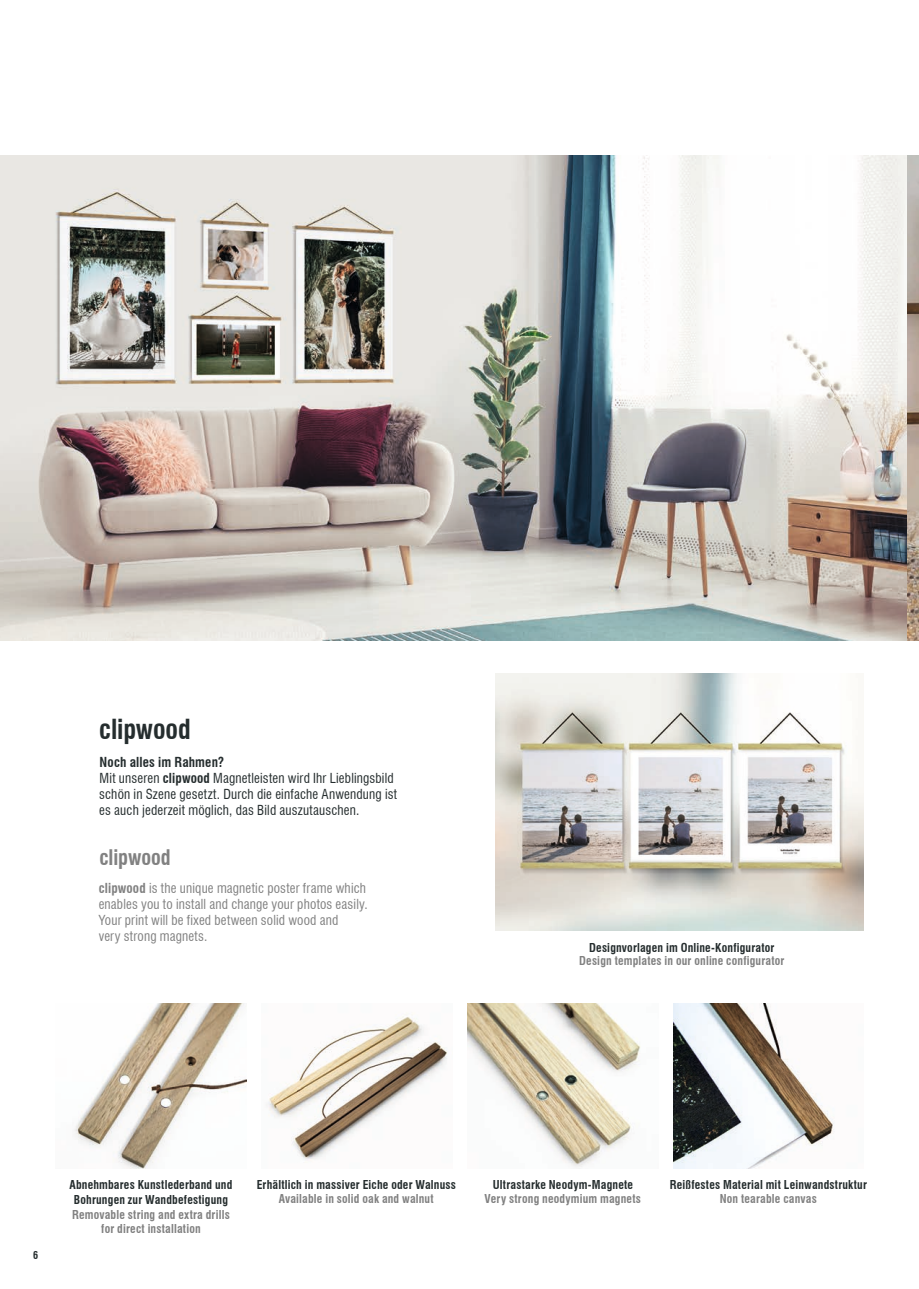
<style>
.page{position:relative;width:919px;height:1289px;background:#fff}
.page>*{position:absolute;margin:0;border:0;box-sizing:border-box;transform-origin:0 0}
.t1{font:700 condensed 27px "Swiss 721 BT";letter-spacing:-.005em;color:#252d2e}
.t2{font:700 condensed 21px "Swiss 721 BT";letter-spacing:-.005em;color:#818181}
.t3{font:condensed 13.5px/16.2px "Swiss 721 BT";letter-spacing:.015em;color:#252d2e}
.t4{font:condensed 13.5px/16.2px "Swiss 721 BT";letter-spacing:.015em;color:#818181}
.t5{font:700 condensed 12px/14.4px "Swiss 721 BT";letter-spacing:.015em;color:#252d2e;text-align:center}
.t6{font:700 condensed 12px/14.4px "Swiss 721 BT";letter-spacing:.015em;color:#818181;text-align:center}
.t7{font:700 condensed 10.5px "Swiss 721 BT";color:#252d2e}
.s1{font-weight:700}
</style>
<div class="page">
<img style="left:0;top:155px;width:918px;height:485px">
<img style="left:467px;top:1003px;width:174px;height:165px">
<img style="left:74px;top:1003px;width:172px;height:165px">
<img style="left:266px;top:1014px;width:182px;height:146px">
<img style="left:496px;top:674px;width:367px;height:256px">
<img style="left:673px;top:1003px;width:161px;height:165px">
<h1 class="t1" style="left:99px;top:713px;width:93px">clipwood</h1>
<p class="t3" style="left:99px;top:753px;width:299px"><span class="s1">Noch alles im Rahmen?<br></span>Mit unseren <span class="s1">clipwood</span> Magnetleisten wird Ihr Lieblingsbild schön in Szene gesetzt. Durch die einfache Anwendung ist es auch jederzeit möglich, das Bild auszutauschen.</p>
<h2 class="t2" style="left:99px;top:845px;width:73px">clipwood</h2>
<p class="t4" style="left:99px;top:879px;width:270px"><span class="s1">clipwood</span> is the unique magnetic poster frame which enables you to install and change your photos easily.<br>Your print will be fixed between solid wood and<br>very strong magnets.</p>
<p class="t5" style="left:589px;top:940px;width:187px">Designvorlagen im Online-Konfigurator</p>
<p class="t6" style="left:579px;top:953px;width:207px">Design templates in our online configurator</p>
<p class="t7" style="left:33px;top:1248px;width:7px">6</p>
<p class="t5" style="left:69px;top:1177px;width:165px">Abnehmbares Kunstlederband und<br>Bohrungen zur Wandbefestigung</p>
<p class="t6" style="left:72px;top:1207px;width:159px">Removable string and extra drills for direct installation</p>
<p class="t5" style="left:257px;top:1177px;width:201px">Erhältlich in massiver Eiche oder Walnuss</p>
<p class="t6" style="left:279px;top:1191px;width:156px">Available in solid oak and walnut</p>
<p class="t5" style="left:492px;top:1177px;width:142px">Ultrastarke Neodym-Magnete</p>
<p class="t6" style="left:484px;top:1191px;width:158px">Very strong neodymium magnets</p>
<p class="t5" style="left:669px;top:1177px;width:199px">Reißfestes Material mit Leinwandstruktur</p>
<p class="t6" style="left:719px;top:1191px;width:98px">Non tearable canvas</p>
</div>
